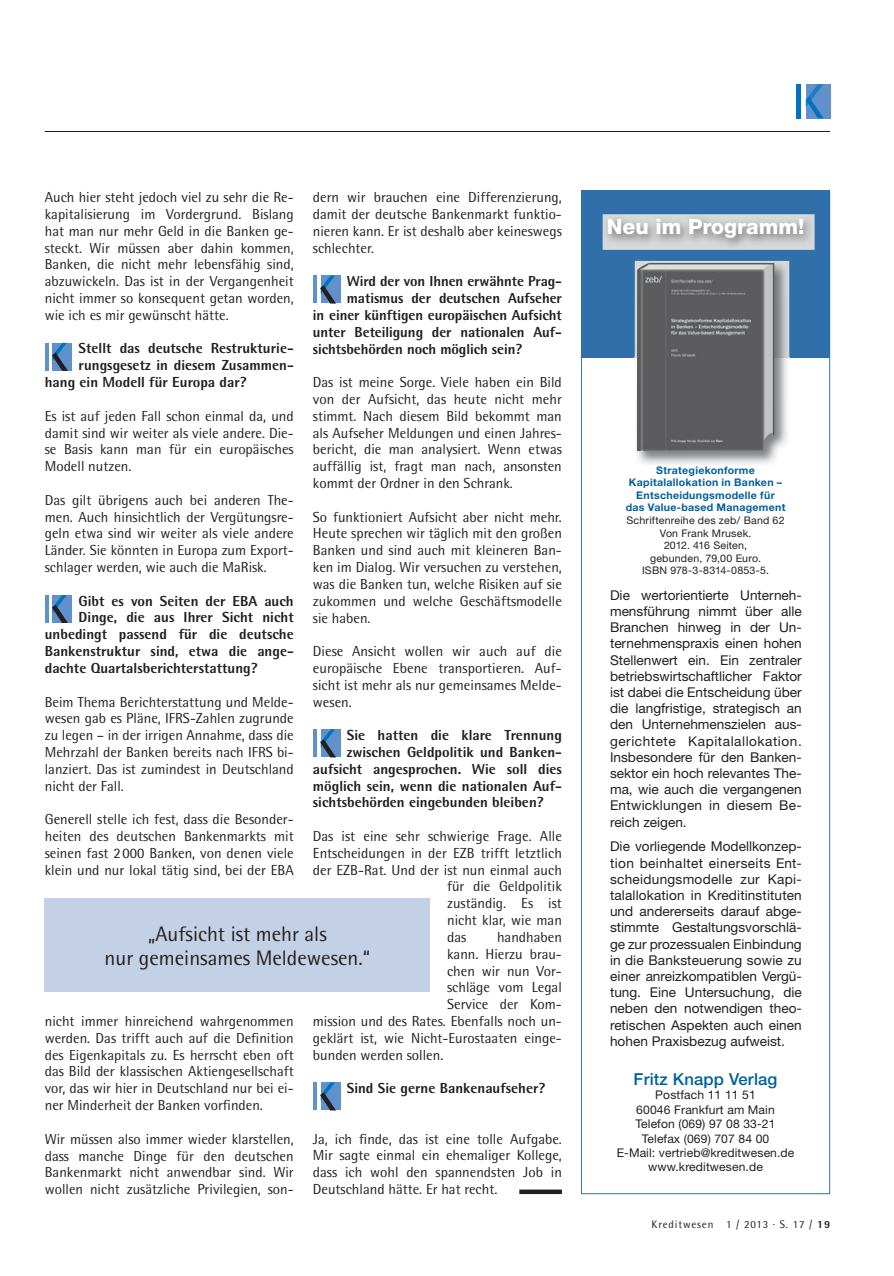
<style>
.page{position:relative;width:894px;height:1276px;background:#fff}
.page>*{position:absolute;margin:0;border:0;box-sizing:border-box;transform-origin:0 0}
.t1{font:21px/24px "Rotis Semi Sans";color:#231f20;text-align:center}
.t2{font:800 21px "Helvetica Neue";color:#fff}
.t3{font:500 16.5px "Helvetica Neue";letter-spacing:.01em;color:#00609d}
.t4{font:14.55px/16.8px "Rotis Semi Sans";color:#231f20;text-align:justify}
.t5{font:800 14.55px "Rotis Semi Sans";color:#231f20}
.t6{font:13.5px/16.2px "Helvetica Neue";color:#231f20;text-align:justify}
.t7{font:12px/14.4px "Helvetica Neue";letter-spacing:.01em;color:#231f20;text-align:center}
.t8{font:10.95px "Rotis Semi Sans";letter-spacing:.08em;color:#231f20}
.t9{font:10.5px/12.6px "Helvetica Neue";letter-spacing:.02em;color:#231f20;text-align:center}
.t10{font:700 10.5px/12.6px "Helvetica Neue";letter-spacing:.025em;color:#00609d;text-align:center}
.s1{font-weight:800}
</style>
<div class="page">
<hr style="left:45px;top:131px;width:784px;height:1px;background:#231f20">
<div style="left:805px;top:84px;width:24px;height:34px;background:#6091cc"></div>
<div style="left:795px;top:84px;width:5px;height:34px;background:#0073bc"></div>
<svg style="left:805px;top:84px;width:18px;height:34px"></svg>
<div style="left:581px;top:191px;width:248px;height:167px;background:#306fa9"></div>
<img style="left:637px;top:358px;width:150px;height:106px">
<img style="left:634px;top:261px;width:154px;height:97px">
<img style="left:636px;top:263px;width:138px;height:188px">
<img style="left:602px;top:214px;width:212px;height:36px">
<div style="left:53px;top:343px;width:19px;height:27px;background:#6091cc"></div>
<hr style="left:45px;top:343px;width:4px;height:27px;background:#6091cc">
<svg style="left:53px;top:343px;width:14px;height:27px"></svg>
<div style="left:53px;top:595px;width:19px;height:27px;background:#6091cc"></div>
<hr style="left:45px;top:595px;width:4px;height:27px;background:#6091cc">
<svg style="left:53px;top:595px;width:14px;height:27px"></svg>
<svg style="left:519px;top:1189px;width:42px;height:4px"></svg>
<div style="left:320px;top:275px;width:20px;height:28px;background:#6091cc"></div>
<hr style="left:313px;top:275px;width:4px;height:28px;background:#6091cc">
<svg style="left:320px;top:275px;width:15px;height:28px"></svg>
<div style="left:320px;top:729px;width:20px;height:27px;background:#6091cc"></div>
<hr style="left:313px;top:729px;width:4px;height:27px;background:#6091cc">
<svg style="left:320px;top:729px;width:15px;height:27px"></svg>
<div style="left:320px;top:1082px;width:20px;height:27px;background:#6091cc"></div>
<hr style="left:313px;top:1082px;width:4px;height:27px;background:#6091cc">
<svg style="left:320px;top:1082px;width:15px;height:27px"></svg>
<div style="left:45px;top:898px;width:385px;height:94px;background:#c4d0e5"></div>
<p class="t4" style="left:313px;top:189px;width:250px">dern wir brauchen eine Differenzierung, damit der deutsche Bankenmarkt funktio&shy;nieren kann. Er ist deshalb aber keineswegs schlechter.</p>
<p class="t5" style="left:346px;top:272px;width:216px">Wird der von Ihnen erwähnte Prag-</p>
<p class="t5" style="left:346px;top:289px;width:216px">matismus der deutschen Aufseher</p>
<p class="t5" style="left:313px;top:305px;width:250px">in einer künftigen europäischen Aufsicht</p>
<p class="t5" style="left:313px;top:322px;width:250px">unter Beteiligung der nationalen Auf-</p>
<p class="t5" style="left:313px;top:339px;width:211px">sichtsbehörden noch möglich sein?</p>
<p class="t4" style="left:313px;top:373px;width:250px">Das ist meine Sorge. Viele haben ein Bild von der Aufsicht, das heute nicht mehr stimmt. Nach diesem Bild bekommt man als Aufseher Meldungen und einen Jahres&shy;bericht, die man analysiert. Wenn etwas auffällig ist, fragt man nach, ansonsten kommt der Ordner in den Schrank.</p>
<p class="t4" style="left:313px;top:508px;width:250px">So funktioniert Aufsicht aber nicht mehr.<br>Heute sprechen wir täglich mit den großen Banken und sind auch mit kleineren Ban&shy;ken im Dialog. Wir versuchen zu verstehen, was die Banken tun, welche Risiken auf sie zukommen und welche Geschäftsmodelle sie haben.</p>
<p class="t4" style="left:313px;top:642px;width:250px">Diese Ansicht wollen wir auch auf die europäische Ebene transportieren. Auf&shy;sicht ist mehr als nur gemeinsames Melde&shy;wesen.</p>
<p class="t5" style="left:346px;top:725px;width:216px">Sie hatten die klare Trennung</p>
<p class="t5" style="left:346px;top:742px;width:216px">zwischen Geldpolitik und Banken-</p>
<p class="t5" style="left:313px;top:759px;width:250px">aufsicht angesprochen. Wie soll dies</p>
<p class="t5" style="left:313px;top:776px;width:250px">möglich sein, wenn die nationalen Auf-</p>
<p class="t5" style="left:313px;top:793px;width:232px">sichtsbehörden eingebunden bleiben?</p>
<p class="t4" style="left:313px;top:827px;width:250px">Das ist eine sehr schwierige Frage. Alle</p>
<p class="t4" style="left:313px;top:844px;width:250px">Entscheidungen in der EZB trifft letztlich</p>
<p class="t4" style="left:313px;top:861px;width:250px">der EZB-Rat. Und der ist nun einmal auch</p>
<p class="t4" style="left:447px;top:877px;width:116px">für die Geldpolitik</p>
<p class="t4" style="left:447px;top:894px;width:116px">zuständig. Es ist</p>
<p class="t4" style="left:447px;top:911px;width:116px">nicht klar, wie man</p>
<p class="t4" style="left:447px;top:928px;width:21px">das</p>
<p class="t4" style="left:497px;top:928px;width:66px">handhaben</p>
<p class="t4" style="left:447px;top:945px;width:116px">kann. Hierzu brau-</p>
<p class="t4" style="left:447px;top:961px;width:116px">chen wir nun Vor-</p>
<p class="t4" style="left:447px;top:978px;width:116px">schläge vom Legal</p>
<p class="t4" style="left:447px;top:995px;width:116px">Service der Kom-</p>
<p class="t4" style="left:313px;top:1012px;width:250px">mission und des Rates. Ebenfalls noch un-</p>
<p class="t4" style="left:313px;top:1029px;width:250px">geklärt ist, wie Nicht-Eurostaaten einge-</p>
<p class="t4" style="left:313px;top:1045px;width:132px">bunden werden sollen.</p>
<p class="t5" style="left:346px;top:1078px;width:200px">Sind Sie gerne Bankenaufseher?</p>
<p class="t4" style="left:313px;top:1129px;width:250px">Ja, ich finde, das ist eine tolle Aufgabe.<br>Mir sagte einmal ein ehemaliger Kollege, dass ich wohl den spannendsten Job in Deutschland hätte. Er hat recht.</p>
<p class="t4" style="left:45px;top:189px;width:250px">Auch hier steht jedoch viel zu sehr die Re&shy;kapitalisierung im Vordergrund. Bislang hat man nur mehr Geld in die Banken ge&shy;steckt. Wir müssen aber dahin kommen, Banken, die nicht mehr lebensfähig sind, abzuwickeln. Das ist in der Vergangenheit nicht immer so konsequent getan worden, wie ich es mir gewünscht hätte.</p>
<p class="t5" style="left:79px;top:339px;width:216px">Stellt das deutsche Restrukturie-</p>
<p class="t5" style="left:79px;top:356px;width:216px">rungsgesetz in diesem Zusammen-</p>
<p class="t5" style="left:45px;top:373px;width:203px">hang ein Modell für Europa dar?</p>
<p class="t4" style="left:45px;top:407px;width:250px">Es ist auf jeden Fall schon einmal da, und damit sind wir weiter als viele andere. Die&shy;se Basis kann man für ein europäisches Modell nutzen.</p>
<p class="t4" style="left:45px;top:491px;width:250px">Das gilt übrigens auch bei anderen The&shy;men. Auch hinsichtlich der Vergütungsre&shy;geln etwa sind wir weiter als viele andere Länder. Sie könnten in Europa zum Export&shy;schlager werden, wie auch die MaRisk.</p>
<p class="t5" style="left:79px;top:591px;width:216px">Gibt es von Seiten der EBA auch</p>
<p class="t5" style="left:79px;top:608px;width:216px">Dinge, die aus Ihrer Sicht nicht</p>
<p class="t5" style="left:45px;top:625px;width:250px">unbedingt passend für die deutsche</p>
<p class="t5" style="left:45px;top:641px;width:250px">Bankenstruktur sind, etwa die ange-</p>
<p class="t5" style="left:45px;top:658px;width:214px">dachte Quartalsberichterstattung?</p>
<p class="t4" style="left:45px;top:693px;width:250px">Beim Thema Berichterstattung und Melde&shy;wesen gab es Pläne, IFRS-Zahlen zugrunde zu legen – in der irrigen Annahme, dass die Mehrzahl der Banken bereits nach IFRS bi&shy;lanziert. Das ist zumindest in Deutschland nicht der Fall.</p>
<p class="t4" style="left:45px;top:810px;width:250px">Generell stelle ich fest, dass die Besonder&shy;heiten des deutschen Bankenmarkts mit seinen fast 2 000 Banken, von denen viele klein und nur lokal tätig sind, bei der EBA</p>
<h1 class="t1" style="left:105px;top:921px;width:267px">„Aufsicht ist mehr als<br>nur gemeinsames Meldewesen.“</h1>
<p class="t4" style="left:45px;top:1012px;width:250px">nicht immer hinreichend wahrgenommen werden. Das trifft auch auf die Definition des Eigenkapitals zu. Es herrscht eben oft das Bild der klassischen Aktiengesellschaft vor, das wir hier in Deutschland nur bei ei&shy;ner Minderheit der Banken vorfinden.</p>
<p class="t4" style="left:45px;top:1129px;width:250px">Wir müssen also immer wieder klarstellen, dass manche Dinge für den deutschen Bankenmarkt nicht anwendbar sind. Wir wollen nicht zusätzliche Privilegien, son-</p>
<h1 class="t2" style="left:606px;top:214px;width:199px">Neu im Programm!</h1>
<p class="t10" style="left:625px;top:463px;width:161px">Strategiekonforme<br>Kapitalallokation in Banken –<br>Entscheidungsmodelle für das Value-based Management</p>
<p class="t9" style="left:626px;top:514px;width:159px">Schriftenreihe des zeb/ Band 62<br>Von Frank Mrusek.<br>2012. 416 Seiten,<br>gebunden, 79,00 Euro.<br>ISBN 978-3-8314-0853-5.</p>
<p class="t6" style="left:609px;top:586px;width:193px">Die wertorientierte Unterneh&shy;mensführung nimmt über alle Branchen hinweg in der Un&shy;ternehmenspraxis einen hohen Stellenwert ein. Ein zentraler betriebswirtschaftlicher Faktor ist dabei die Entscheidung über die langfristige, strategisch an den Unternehmenszielen aus&shy;gerichtete Kapitalallokation.<br>Insbesondere für den Banken&shy;sektor ein hoch relevantes The&shy;ma, wie auch die vergangenen Entwicklungen in diesem Be&shy;reich zeigen.</p>
<p class="t6" style="left:609px;top:838px;width:193px">Die vorliegende Modellkonzep&shy;tion beinhaltet einerseits Ent&shy;scheidungsmodelle zur Kapi&shy;talallokation in Kreditinstituten und andererseits darauf abge&shy;stimmte Gestaltungsvorschlä&shy;ge zur prozessualen Einbindung in die Banksteuerung sowie zu einer anreizkompatiblen Vergü&shy;tung. Eine Untersuchung, die neben den notwendigen theo&shy;retischen Aspekten auch einen hohen Praxisbezug aufweist.</p>
<p class="t3" style="left:633px;top:1069px;width:145px">Fritz Knapp Verlag</p>
<p class="t7" style="left:616px;top:1087px;width:179px">Postfach 11 11 51<br>60046 Frankfurt am Main<br>Telefon (069) 97 08 33-21<br>Telefax (069) 707 84 00<br>E-Mail: vertrieb@kreditwesen.de www.kreditwesen.de</p>
<p class="t8" style="left:651px;top:1217px;width:180px">Kreditwesen 1 / 2013 · S. 17 / <span class="s1">19</span></p>
</div>
